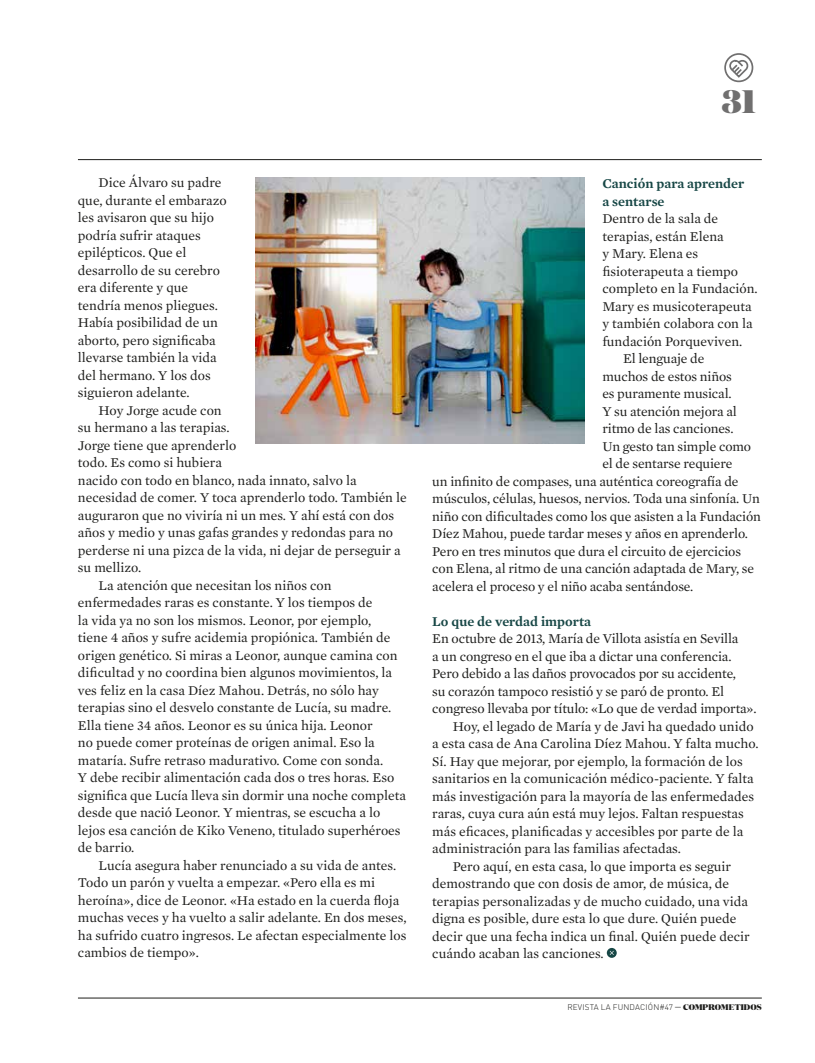
<style>
.page{position:relative;width:815px;height:1063px;background:#fff}
.page>*{position:absolute;margin:0;border:0;box-sizing:border-box;transform-origin:0 0}
.t1{font:900 32.5px "Domaine Display";color:#706f6f}
.t2{font:13.75px/17.5px "Mercury Text G1";color:#1d1d1b}
.t3{font:600 13.75px/17.5px "Mercury Text G1";color:#174746}
.t4{font:300 8.12px "DIN Pro";letter-spacing:.02em;color:#1d1d1b}
.t5{font:900 8.12px "Domaine Display";color:#1d1d1b}
.s1{font-family:"Domaine Display";font-weight:900}
</style>
<div class="page">
<hr style="left:78px;top:159px;width:684px;height:1px;background:#1d1d1b">
<svg style="left:725px;top:54px;width:27px;height:27px"></svg>
<svg style="left:728px;top:58px;width:22px;height:23px"></svg>
<div style="left:724px;top:53px;width:29px;height:29px;border:2px solid #706f6f;border-radius:50%"></div>
<hr style="left:78px;top:998px;width:684px;height:1px;background:#1d1d1b">
<svg style="left:607px;top:948px;width:10px;height:10px"></svg>
<svg style="left:610px;top:951px;width:4px;height:4px"></svg>
<img style="left:255px;top:177px;width:330px;height:266px">
<p class="t2" style="left:78px;top:174px;width:150px;text-indent:21px">Dice Álvaro su padre que, durante el embarazo les avisaron que su hijo podría sufrir ataques epilépticos. Que el desarrollo de su cerebro era diferente y que tendría menos pliegues.<br>Había posibilidad de un aborto, pero significaba llevarse también la vida del hermano. Y los dos siguieron adelante.</p>
<p class="t2" style="left:99px;top:402px;width:125px">Hoy Jorge acude con</p>
<p class="t2" style="left:78px;top:419px;width:153px">su hermano a las terapias.</p>
<p class="t2" style="left:78px;top:437px;width:160px">Jorge tiene que aprenderlo</p>
<p class="t2" style="left:78px;top:454px;width:145px">todo. Es como si hubiera</p>
<p class="t2" style="left:78px;top:472px;width:280px">nacido con todo en blanco, nada innato, salvo la</p>
<p class="t2" style="left:78px;top:489px;width:330px">necesidad de comer. Y toca aprenderlo todo. También le</p>
<p class="t2" style="left:78px;top:507px;width:318px">auguraron que no viviría ni un mes. Y ahí está con dos</p>
<p class="t2" style="left:78px;top:524px;width:317px">años y medio y unas gafas grandes y redondas para no</p>
<p class="t2" style="left:78px;top:542px;width:324px">perderse ni una pizca de la vida, ni dejar de perseguir a</p>
<p class="t2" style="left:78px;top:559px;width:65px">su mellizo.</p>
<p class="t2" style="left:99px;top:577px;width:235px">La atención que necesitan los niños con</p>
<p class="t2" style="left:78px;top:594px;width:296px">enfermedades raras es constante. Y los tiempos de</p>
<p class="t2" style="left:78px;top:612px;width:295px">la vida ya no son los mismos. Leonor, por ejemplo,</p>
<p class="t2" style="left:78px;top:629px;width:314px">tiene 4 años y sufre acidemia propiónica. También de</p>
<p class="t2" style="left:78px;top:647px;width:321px">origen genético. Si miras a Leonor, aunque camina con</p>
<p class="t2" style="left:78px;top:664px;width:316px">dificultad y no coordina bien algunos movimientos, la</p>
<p class="t2" style="left:78px;top:682px;width:302px">ves feliz en la casa Díez Mahou. Detrás, no sólo hay</p>
<p class="t2" style="left:78px;top:699px;width:315px">terapias sino el desvelo constante de Lucía, su madre.</p>
<p class="t2" style="left:78px;top:717px;width:296px">Ella tiene 34 años. Leonor es su única hija. Leonor</p>
<p class="t2" style="left:78px;top:734px;width:298px">no puede comer proteínas de origen animal. Eso la</p>
<p class="t2" style="left:78px;top:752px;width:307px">mataría. Sufre retraso madurativo. Come con sonda.</p>
<p class="t2" style="left:78px;top:769px;width:318px">Y debe recibir alimentación cada dos o tres horas. Eso</p>
<p class="t2" style="left:78px;top:787px;width:329px">significa que Lucía lleva sin dormir una noche completa</p>
<p class="t2" style="left:78px;top:804px;width:304px">desde que nació Leonor. Y mientras, se escucha a lo</p>
<p class="t2" style="left:78px;top:822px;width:324px">lejos esa canción de Kiko Veneno, titulado superhéroes</p>
<p class="t2" style="left:78px;top:839px;width:58px">de barrio.</p>
<p class="t2" style="left:99px;top:857px;width:299px">Lucía asegura haber renunciado a su vida de antes.</p>
<p class="t2" style="left:78px;top:874px;width:299px">Todo un parón y vuelta a empezar. «Pero ella es mi</p>
<p class="t2" style="left:78px;top:892px;width:323px">heroína», dice de Leonor. «Ha estado en la cuerda floja</p>
<p class="t2" style="left:78px;top:909px;width:330px">muchas veces y ha vuelto a salir adelante. En dos meses,</p>
<p class="t2" style="left:78px;top:927px;width:330px">ha sufrido cuatro ingresos. Le afectan especialmente los</p>
<p class="t2" style="left:78px;top:944px;width:122px">cambios de tiempo».</p>
<h1 class="t1" style="left:722px;top:80px;width:35px">31</h1>
<p class="t3" style="left:602px;top:175px;width:144px">Canción para aprender a sentarse</p>
<p class="t2" style="left:602px;top:210px;width:117px">Dentro de la sala de</p>
<p class="t2" style="left:602px;top:227px;width:123px">terapias, están Elena</p>
<p class="t2" style="left:602px;top:245px;width:97px">y Mary. Elena es</p>
<p class="t2" style="left:602px;top:262px;width:137px">fisioterapeuta a tiempo</p>
<p class="t2" style="left:602px;top:280px;width:157px">completo en la Fundación.</p>
<p class="t2" style="left:602px;top:297px;width:151px">Mary es musicoterapeuta</p>
<p class="t2" style="left:602px;top:315px;width:152px">y también colabora con la</p>
<p class="t2" style="left:602px;top:332px;width:141px">fundación Porqueviven.</p>
<p class="t2" style="left:623px;top:350px;width:83px">El lenguaje de</p>
<p class="t2" style="left:602px;top:367px;width:131px">muchos de estos niños</p>
<p class="t2" style="left:602px;top:385px;width:131px">es puramente musical.</p>
<p class="t2" style="left:602px;top:402px;width:136px">Y su atención mejora al</p>
<p class="t2" style="left:602px;top:420px;width:133px">ritmo de las canciones.</p>
<p class="t2" style="left:602px;top:437px;width:150px">Un gesto tan simple como</p>
<p class="t2" style="left:602px;top:455px;width:132px">el de sentarse requiere</p>
<p class="t2" style="left:432px;top:472px;width:308px">un infinito de compases, una auténtica coreografía de</p>
<p class="t2" style="left:432px;top:490px;width:329px">músculos, células, huesos, nervios. Toda una sinfonía. Un</p>
<p class="t2" style="left:432px;top:507px;width:330px">niño con dificultades como los que asisten a la Fundación</p>
<p class="t2" style="left:432px;top:525px;width:317px">Díez Mahou, puede tardar meses y años en aprenderlo.</p>
<p class="t2" style="left:432px;top:542px;width:310px">Pero en tres minutos que dura el circuito de ejercicios</p>
<p class="t2" style="left:432px;top:560px;width:323px">con Elena, al ritmo de una canción adaptada de Mary, se</p>
<p class="t2" style="left:432px;top:577px;width:263px">acelera el proceso y el niño acaba sentándose.</p>
<p class="t3" style="left:432px;top:612px;width:160px">Lo que de verdad importa</p>
<p class="t2" style="left:432px;top:630px;width:308px">En octubre de 2013, María de Villota asistía en Sevilla</p>
<p class="t2" style="left:432px;top:647px;width:301px">a un congreso en el que iba a dictar una conferencia.</p>
<p class="t2" style="left:432px;top:665px;width:305px">Pero debido a las daños provocados por su accidente,</p>
<p class="t2" style="left:432px;top:682px;width:293px">su corazón tampoco resistió y se paró de pronto. El</p>
<p class="t2" style="left:432px;top:700px;width:326px">congreso llevaba por título: «Lo que de verdad importa».</p>
<p class="t2" style="left:453px;top:717px;width:302px">Hoy, el legado de María y de Javi ha quedado unido</p>
<p class="t2" style="left:432px;top:735px;width:328px">a esta casa de Ana Carolina Díez Mahou. Y falta mucho.</p>
<p class="t2" style="left:432px;top:752px;width:312px">Sí. Hay que mejorar, por ejemplo, la formación de los</p>
<p class="t2" style="left:432px;top:770px;width:323px">sanitarios en la comunicación médico-paciente. Y falta</p>
<p class="t2" style="left:432px;top:787px;width:323px">más investigación para la mayoría de las enfermedades</p>
<p class="t2" style="left:432px;top:805px;width:313px">raras, cuya cura aún está muy lejos. Faltan respuestas</p>
<p class="t2" style="left:432px;top:822px;width:312px">más eficaces, planificadas y accesibles por parte de la</p>
<p class="t2" style="left:432px;top:840px;width:250px">administración para las familias afectadas.</p>
<p class="t2" style="left:453px;top:857px;width:280px">Pero aquí, en esta casa, lo que importa es seguir</p>
<p class="t2" style="left:432px;top:875px;width:298px">demostrando que con dosis de amor, de música, de</p>
<p class="t2" style="left:432px;top:892px;width:317px">terapias personalizadas y de mucho cuidado, una vida</p>
<p class="t2" style="left:432px;top:910px;width:306px">digna es posible, dure esta lo que dure. Quién puede</p>
<p class="t2" style="left:432px;top:927px;width:319px">decir que una fecha indica un final. Quién puede decir</p>
<p class="t2" style="left:432px;top:945px;width:173px">cuándo acaban las canciones.</p>
<p class="t4" style="left:567px;top:1001px;width:129px">REVISTA LA FUNDACIÓN#47 <span class="s1">— COMPROMETI</span></p>
<p class="t5" style="left:744px;top:1001px;width:19px">DOS</p>
</div>
